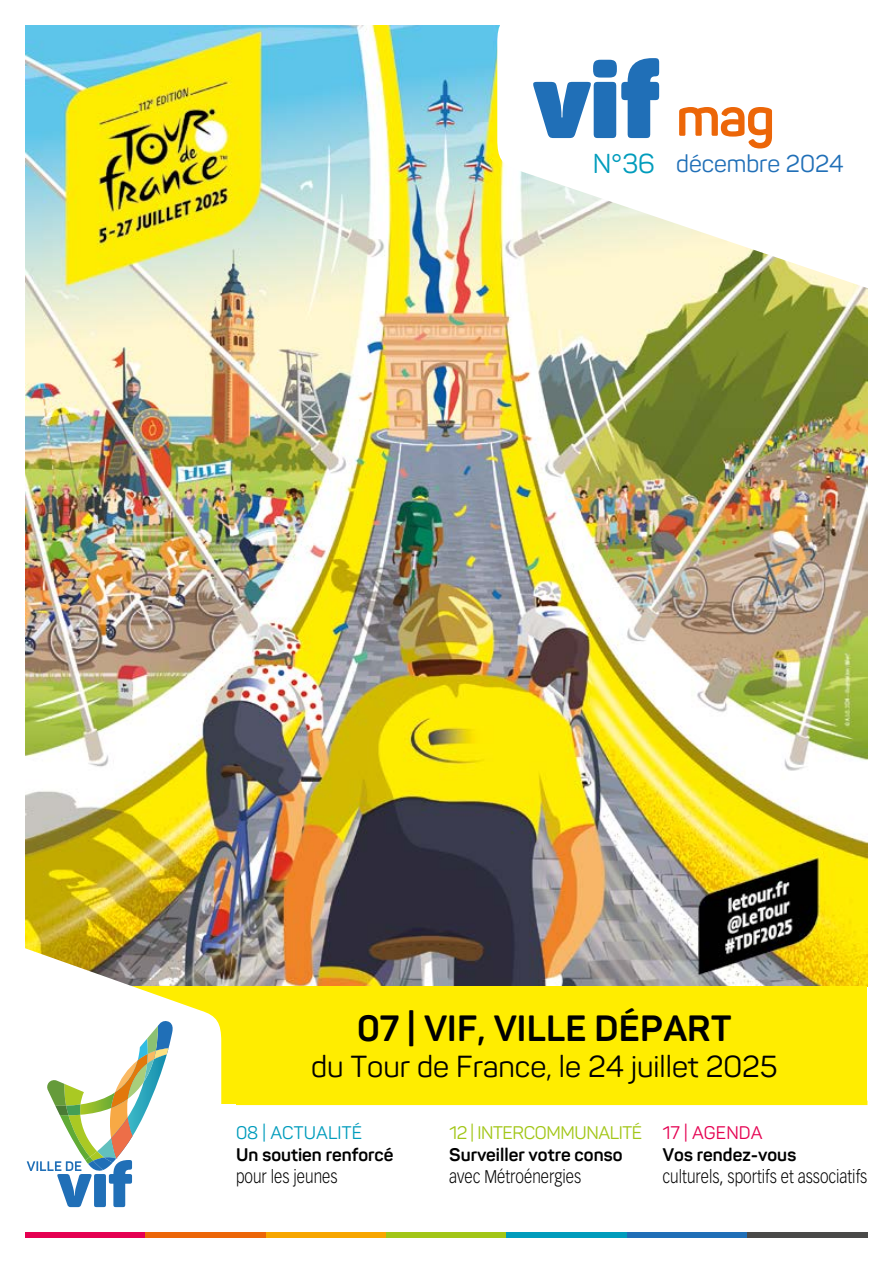
<style>
.page{position:relative;width:893px;height:1263px;background:#fff}
.page>*{position:absolute;margin:0;border:0;box-sizing:border-box;transform-origin:0 0}
.t1{font:900 108px "Panton";color:#206fb7;scale:.95 1}
.t2{font:700 36px "Panton";letter-spacing:.01em;color:#000}
.t3{font:30px "Panton";color:#000}
.t4{font:24px "Panton";color:#206fb7}
.t5{font:300 18px "Vectora LT Std";color:#000;scale:.85 1}
.t6{font:700 18px "Panton";color:#000}
.t7{font:18px "Panton";letter-spacing:-.02em;color:#a2c617}
.t8{font:18px "Panton";letter-spacing:.01em;color:#009cbc}
.t9{font:18px "Panton";letter-spacing:.01em;color:#e50051}
.s1{font-weight:700;font-size:54px;color:#ec6608}
.s2{font-size:27px;color:#009cbc}
</style>
<div class="page">
<img style="left:26px;top:26px;width:841px;height:960px">
<svg style="left:497px;top:25px;width:371px;height:274px"></svg>
<div style="left:146px;top:1232px;width:120px;height:5px;background:#ec6608"></div>
<div style="left:266px;top:1232px;width:120px;height:5px;background:#f7a600"></div>
<div style="left:386px;top:1232px;width:121px;height:5px;background:#a2c617"></div>
<div style="left:507px;top:1232px;width:120px;height:5px;background:#009cbc"></div>
<div style="left:627px;top:1232px;width:120px;height:5px;background:#206fb7"></div>
<div style="left:747px;top:1232px;width:120px;height:5px;background:#4a4a49"></div>
<div style="left:236px;top:1100px;width:631px;height:5px;background:#ffed00"></div>
<div style="left:26px;top:986px;width:841px;height:118px;background:#ffed00"></div>
<svg style="left:25px;top:939px;width:196px;height:299px"></svg>
<svg style="left:27px;top:1021px;width:145px;height:186px"></svg>
<h1 class="t1" style="left:532px;top:30px;width:257px">vif <span class="s1">mag</span></h1>
<h3 class="t4" style="left:593px;top:149px;width:252px"><span class="s2">N°36</span> décembre 2024</h3>
<h2 class="t2" style="left:357px;top:1006px;width:376px">07 | VIF, VILLE DÉPART</h2>
<h3 class="t3" style="left:311px;top:1048px;width:468px">du Tour de France, le 24 juillet 2025</h3>
<p class="t8" style="left:236px;top:1122px;width:128px">08 | ACTUALITÉ</p>
<p class="t6" style="left:236px;top:1143px;width:159px">Un soutien renforcé</p>
<p class="t5" style="left:236px;top:1166px;width:121px">pour les jeunes</p>
<p class="t7" style="left:449px;top:1122px;width:194px">12 | INTERCOMMUNALITÉ</p>
<p class="t6" style="left:449px;top:1143px;width:175px">Surveiller votre conso</p>
<p class="t5" style="left:449px;top:1166px;width:157px">avec Métroénergies</p>
<p class="t9" style="left:663px;top:1122px;width:101px">17 | AGENDA</p>
<p class="t6" style="left:663px;top:1143px;width:135px">Vos rendez-vous</p>
<p class="t5" style="left:663px;top:1166px;width:242px">culturels, sportifs et associatifs</p>
</div>
